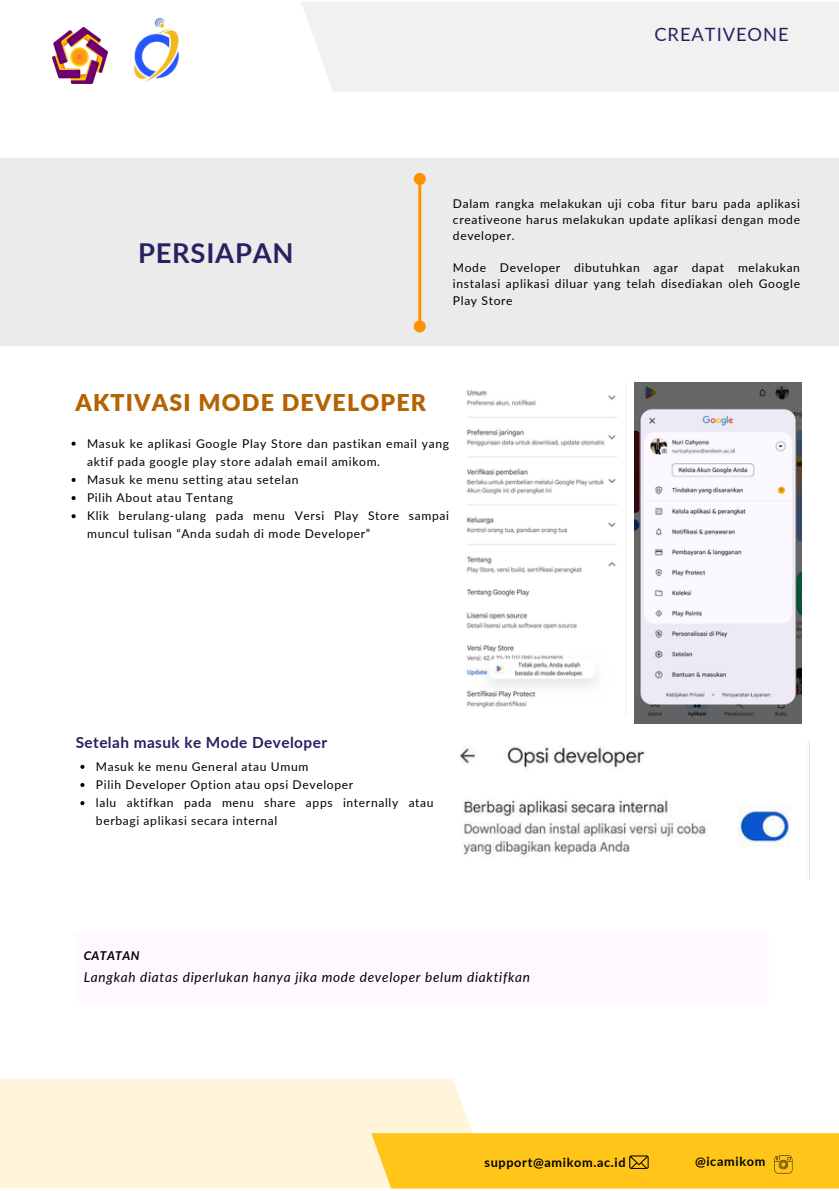
<style>
.page{position:relative;width:839px;height:1191px;background:#fff}
.page>*{position:absolute;margin:0;border:0;box-sizing:border-box;transform-origin:0 0}
.t1{font:700 27.4px "Lato";letter-spacing:.03em;color:#262262}
.t2{font:900 23.2px "Lato";letter-spacing:.05em;color:#b46300}
.t3{font:18.4px "Lato";letter-spacing:.05em;color:#262262}
.t4{font:700 15.4px "Lato";letter-spacing:.03em;color:#262262}
.t5{font:italic 13.6px "Lato";letter-spacing:.05em;color:#000}
.t6{font:700 12.6px "Lato";letter-spacing:.055em;color:#000}
.t7{font:italic 700 12.2px "Lato";letter-spacing:.03em;color:#000}
.t8{font:12px/16.2px "Lato";letter-spacing:.05em;color:#000}
</style>
<div class="page">
<div style="left:301px;top:2px;width:537px;height:90px;background:#f1f1f1"></div>
<div style="left:0;top:1079px;width:473px;height:110px;background:#fff5da"></div>
<img style="left:52px;top:28px;width:55px;height:55px">
<img style="left:134px;top:17px;width:45px;height:65px">
<div style="left:0;top:158px;width:838px;height:188px;background:#e8e8e8"></div>
<hr style="left:418px;top:184px;width:3px;height:137px;background:#ff9100">
<div style="left:415px;top:174px;width:9px;height:9px;background:#ff9100;border-radius:50%"></div>
<div style="left:414px;top:173px;width:12px;height:12px;border:3px solid #ff9100;border-radius:50%"></div>
<div style="left:415px;top:322px;width:9px;height:9px;background:#ff9100;border-radius:50%"></div>
<div style="left:414px;top:320px;width:12px;height:12px;border:3px solid #ff9100;border-radius:50%"></div>
<svg style="left:371px;top:1133px;width:467px;height:56px;background:#fdc51e"></svg>
<div style="left:76px;top:933px;width:693px;height:69px;background:#fef7ff"></div>
<img style="left:634px;top:383px;width:167px;height:340px">
<img style="left:466px;top:390px;width:151px;height:318px">
<img style="left:460px;top:747px;width:330px;height:108px">
<svg style="left:72px;top:442px;width:4px;height:4px"></svg>
<svg style="left:72px;top:478px;width:4px;height:4px"></svg>
<svg style="left:72px;top:496px;width:4px;height:4px"></svg>
<svg style="left:72px;top:514px;width:4px;height:4px"></svg>
<svg style="left:80px;top:765px;width:4px;height:4px"></svg>
<svg style="left:80px;top:783px;width:4px;height:4px"></svg>
<svg style="left:80px;top:801px;width:4px;height:4px"></svg>
<h2 class="t1" style="left:138px;top:236px;width:157px">PERSIAPAN</h2>
<p class="t3" style="left:654px;top:23px;width:136px">CREATIVEONE</p>
<p class="t8" style="left:453px;top:195px;width:348px;text-align:justify">Dalam rangka melakukan uji coba fitur baru pada aplikasi creativeone harus melakukan update aplikasi dengan mode developer.</p>
<p class="t8" style="left:453px;top:260px;width:348px;text-align:justify">Mode Developer dibutuhkan agar dapat melakukan instalasi aplikasi diluar yang telah disediakan oleh Google Play Store</p>
<p class="t2" style="left:75px;top:388px;width:352px">AKTIVASI MODE DEVELOPER</p>
<p class="t8" style="left:87px;top:434px;width:363px;line-height:18.2px">Masuk ke aplikasi Google Play Store dan pastikan email yang aktif pada google play store adalah email amikom.</p>
<h4 class="t8" style="left:87px;top:471px;width:213px">Masuk ke menu setting atau setelan</h4>
<p class="t8" style="left:87px;top:489px;width:148px">Pilih About atau Tentang</p>
<p class="t8" style="left:87px;top:507px;width:363px;line-height:18.2px">Klik berulang-ulang pada menu Versi Play Store sampai muncul tulisan “Anda sudah di mode Developer”</p>
<p class="t4" style="left:76px;top:732px;width:253px">Setelah masuk ke Mode Developer</p>
<p class="t8" style="left:96px;top:758px;width:214px">Masuk ke menu General atau Umum</p>
<p class="t8" style="left:96px;top:776px;width:259px">Pilih Developer Option atau opsi Developer</p>
<p class="t8" style="left:96px;top:793px;width:339px;line-height:18.2px">lalu aktifkan pada menu share apps internally atau berbagi aplikasi secara internal</p>
<h5 class="t7" style="left:84px;top:948px;width:57px">CATATAN</h5>
<p class="t5" style="left:84px;top:968px;width:448px">Langkah diatas diperlukan hanya jika mode developer belum diaktifkan</p>
<p class="t6" style="left:484px;top:1154px;width:143px">support@amikom.ac.id</p>
<p class="t6" style="left:695px;top:1154px;width:72px">@icamikom</p>
</div>
